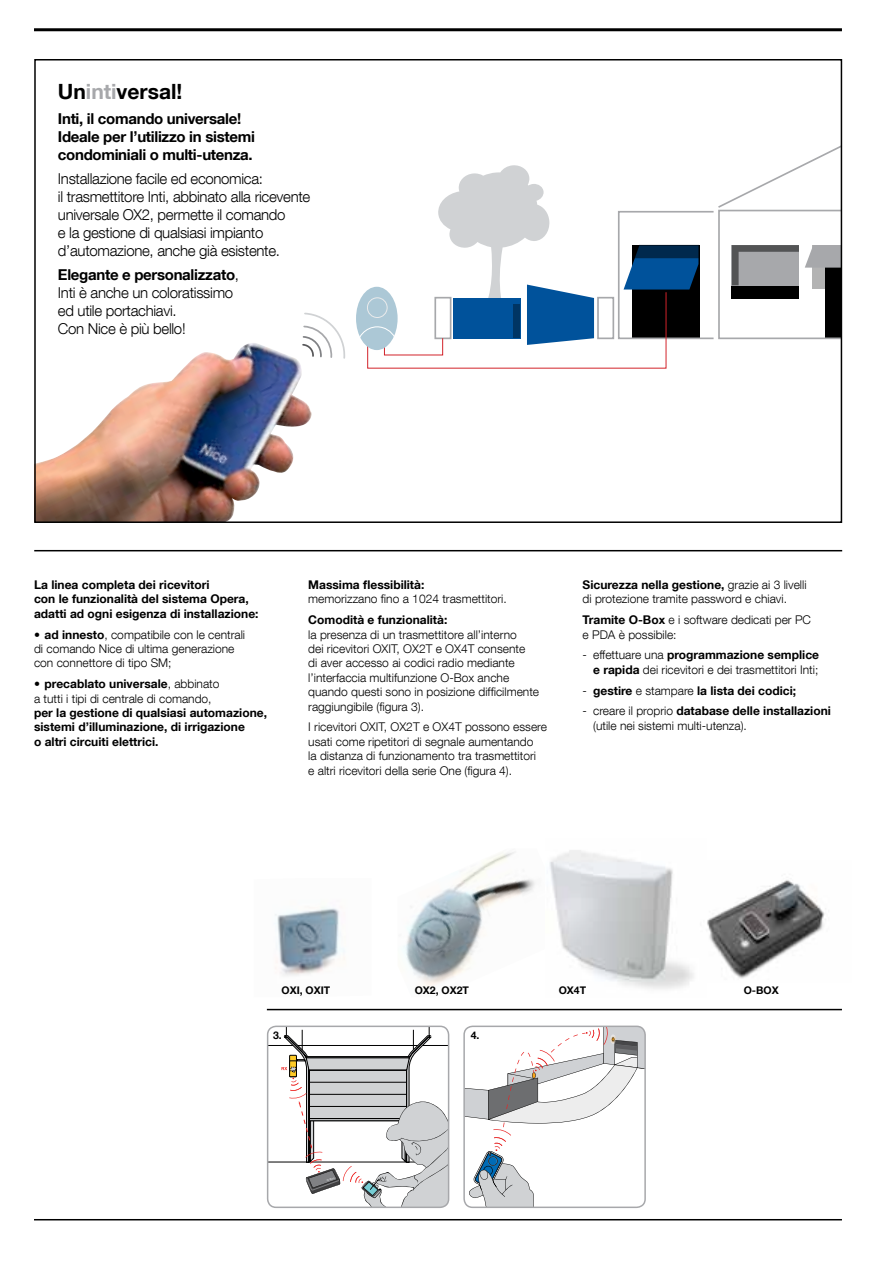
<style>
.page{position:relative;width:893px;height:1263px;background:#fff}
.page>*{position:absolute;margin:0;border:0;box-sizing:border-box;transform-origin:0 0}
.t1{font:700 21px "Helvetica Neue LT Com";color:#000}
.t2{font:300 15px/18px "Helvetica Neue LT Com";letter-spacing:-.02em;color:#000}
.t3{font:700 15px/18px "Helvetica Neue LT Com";letter-spacing:-.02em;color:#000}
.t4{font:300 12px/14.4px "Helvetica Neue LT Com";color:#000}
.t5{font:700 12px/14.4px "Helvetica Neue LT Com";color:#000}
.t6{font:700 10.5px "Helvetica Neue LT Com";color:#000}
.s1{color:#a7a8ab}
.s2{font-weight:700}
.s3{font-weight:300}
</style>
<div class="page">
<hr style="left:34px;top:28px;width:808px;height:3px;background:#000">
<hr style="left:34px;top:1219px;width:808px;height:1px;background:#000">
<img style="left:37px;top:343px;width:275px;height:177px">
<hr style="left:34px;top:550px;width:808px;height:1px;background:#000">
<img style="left:403px;top:852px;width:132px;height:135px">
<img style="left:549px;top:850px;width:145px;height:139px">
<img style="left:707px;top:880px;width:119px;height:99px">
<img style="left:275px;top:907px;width:70px;height:69px">
<hr style="left:267px;top:1009px;width:575px;height:1px;background:#000">
<svg style="left:268px;top:1028px;width:181px;height:179px"></svg>
<div style="left:267px;top:1025px;width:182px;height:183px;border:2px solid #a7a8ab;border-radius:9px"></div>
<svg style="left:466px;top:1028px;width:179px;height:179px"></svg>
<div style="left:463px;top:1025px;width:183px;height:183px;border:2px solid #a7a8ab;border-radius:9px"></div>
<svg style="left:718px;top:142px;width:125px;height:197px"></svg>
<svg style="left:356px;top:165px;width:349px;height:204px"></svg>
<div style="left:367px;top:297px;width:20px;height:21px;border:1px solid #eaebec;border-radius:50%"></div>
<svg style="left:301px;top:312px;width:44px;height:48px"></svg>
<div style="left:34px;top:59px;width:808px;height:464px;border:2px solid #000"></div>
<h1 class="t1" style="left:58px;top:78px;width:126px">Un<span class="s1">inti</span>versal!</h1>
<p class="t3" style="left:58px;top:109px;width:198px">Inti, il comando universale!<br>Ideale per l’utilizzo in sistemi condominiali o multi-utenza.</p>
<p class="t2" style="left:58px;top:169px;width:254px">Installazione facile ed economica:<br>il trasmettitore Inti, abbinato alla ricevente universale OX2, permette il comando<br>e la gestione di qualsiasi impianto d’automazione, anche già esistente.</p>
<p class="t2" style="left:58px;top:266px;width:183px"><span class="s2">Elegante e personalizzato</span>,<br>Inti è anche un coloratissimo ed utile portachiavi.<br>Con Nice è più bello!</p>
<p class="t5" style="left:34px;top:577px;width:226px">La linea completa dei ricevitori<br>con le funzionalità del sistema Opera, adatti ad ogni esigenza di installazione:</p>
<p class="t4" style="left:34px;top:627px;width:213px"><span class="s2">• ad innesto</span>, compatibile con le centrali di comando Nice di ultima generazione con connettore di tipo SM;</p>
<p class="t4" style="left:34px;top:676px;width:187px"><span class="s2">• precablato universale</span>, abbinato a tutti i tipi di centrale di comando,</p>
<p class="t5" style="left:34px;top:705px;width:235px">per la gestione di qualsiasi automazione, sistemi d’illuminazione, di irrigazione<br>o altri circuiti elettrici.</p>
<p class="t5" style="left:308px;top:577px;width:118px">Massima flessibilità:</p>
<p class="t4" style="left:308px;top:592px;width:200px">memorizzano fino a 1024 trasmettitori.</p>
<p class="t5" style="left:308px;top:612px;width:141px">Comodità e funzionalità:</p>
<p class="t4" style="left:308px;top:627px;width:232px">la presenza di un trasmettitore all’interno<br>dei ricevitori OXIT, OX2T e OX4T consente<br>di aver accesso ai codici radio mediante l’interfaccia multifunzione O-Box anche quando questi sono in posizione difficilmente raggiungibile (figura 3).</p>
<p class="t4" style="left:308px;top:720px;width:240px">I ricevitori OXIT, OX2T e OX4T possono essere usati come ripetitori di segnale aumentando<br>la distanza di funzionamento tra trasmettitori<br>e altri ricevitori della serie One (figura 4).</p>
<p class="t4" style="left:583px;top:577px;width:226px"><span class="s2">Sicurezza nella gestione,</span> grazie ai 3 livelli di protezione tramite password e chiavi.</p>
<p class="t4" style="left:583px;top:612px;width:230px"><span class="s2">Tramite O-Box</span> e i software dedicati per PC e PDA è possibile:</p>
<p class="t4" style="left:583px;top:648px;width:238px;text-align:right">- effettuare una <span class="s2">programmazione semplice e rapida</span> dei ricevitori e dei trasmettitori Inti;</p>
<p class="t5" style="left:583px;top:683px;width:215px"><span class="s3">-</span> gestire <span class="s3">e stampare</span> la lista dei codici;</p>
<p class="t4" style="left:593px;top:704px;width:239px;text-indent:-11px">- creare il proprio <span class="s2">database delle installazioni </span>(utile nei sistemi multi-utenza).</p>
<p class="t6" style="left:281px;top:983px;width:50px">OXI, OXIT</p>
<p class="t6" style="left:415px;top:983px;width:56px">OX2, OX2T</p>
<p class="t6" style="left:559px;top:983px;width:29px">OX4T</p>
<p class="t6" style="left:744px;top:983px;width:37px">O-BOX</p>
<p class="t6" style="left:273px;top:1029px;width:10px">3.</p>
<p class="t6" style="left:471px;top:1029px;width:10px">4.</p>
</div>
